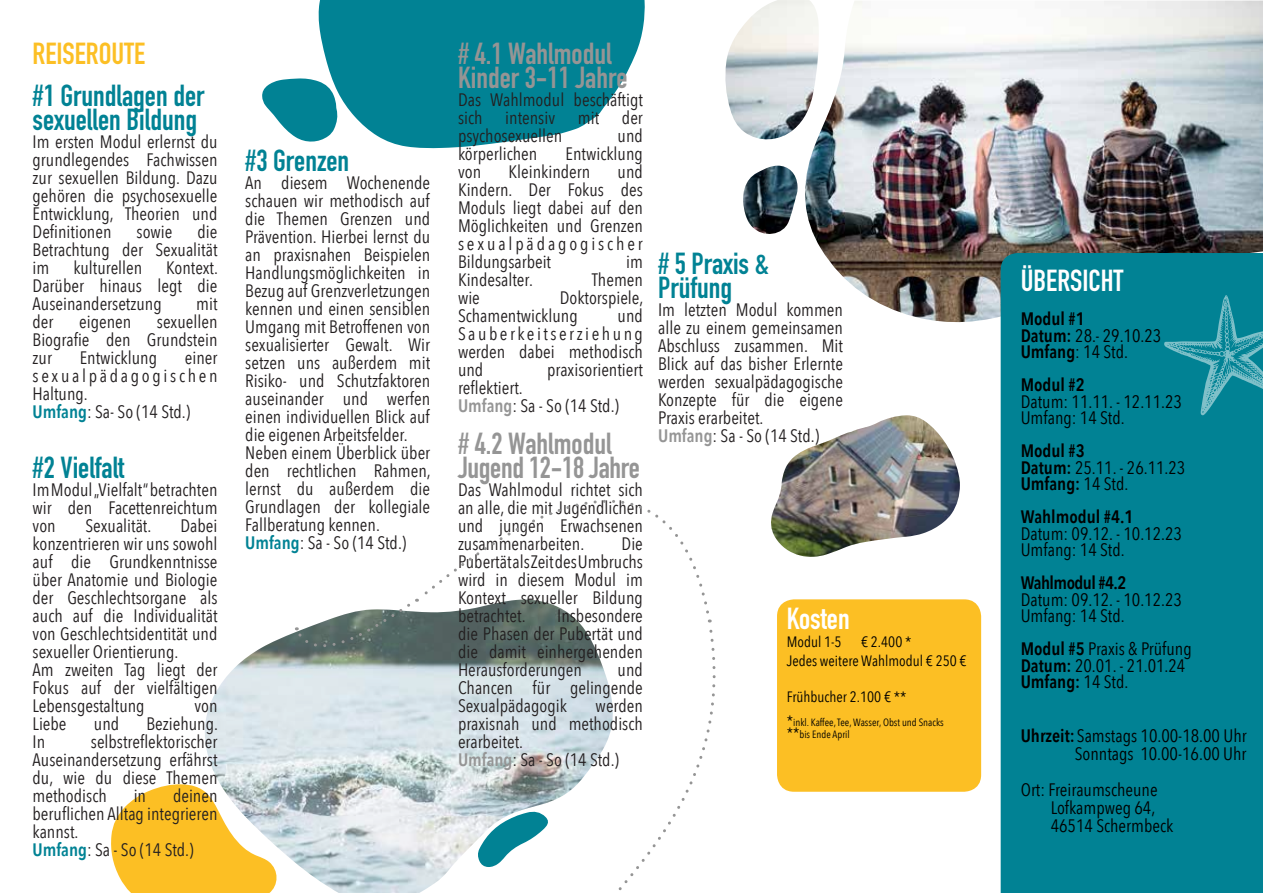
<style>
.page{position:relative;width:1263px;height:893px;background:#fff}
.page>*{position:absolute;margin:0;border:0;box-sizing:border-box;transform-origin:0 0}
.t1{font:700 30px/24px "DIN Condensed";color:#018294}
.t2{font:700 30px/24px "DIN Condensed";color:#959595}
.t3{font:700 30px "DIN Condensed";color:#fff}
.t4{font:700 30px "DIN Condensed";color:#fcbf24}
.t5{font:18px/18px "Avenir Next Condensed";color:#231f20;text-align:justify}
.t6{font:18px/16.5px "Avenir Next Condensed";color:#000}
.t7{font:600 18px/16.5px "Avenir Next Condensed";color:#000}
.t8{font:18px/18px "Avenir Next Condensed";letter-spacing:.15em;color:#231f20}
.t9{font:600 18px "Avenir Next Condensed";letter-spacing:-.03em;color:#000}
.t10{font:15px/18px "Avenir Next Condensed";color:#000}
.t11{font:10.5px/12px "Avenir Next Condensed";color:#000}
.s1{font-weight:600;color:#018294}
.s2{font-weight:600;color:#959595}
.s3{font-size:15px}
.s4{font-weight:400}
.s5{font-weight:600}
</style>
<div class="page">
<svg style="left:318px;top:0;width:327px;height:148px;background:#2493a2"></svg>
<svg style="left:262px;top:78px;width:76px;height:65px"></svg>
<img style="left:205px;top:616px;width:374px;height:277px">
<svg style="left:111px;top:784px;width:168px;height:109px"></svg>
<svg style="left:477px;top:811px;width:15px;height:56px"></svg>
<img style="left:805px;top:1px;width:458px;height:325px">
<img style="left:725px;top:0;width:94px;height:143px">
<img style="left:743px;top:166px;width:55px;height:68px">
<svg style="left:492px;top:622px;width:224px;height:271px"></svg>
<svg style="left:416px;top:500px;width:293px;height:116px"></svg>
<svg style="left:294px;top:599px;width:123px;height:67px"></svg>
<div style="left:1001px;top:253px;width:262px;height:640px;background:#018294"></div>
<svg style="left:1164px;top:295px;width:99px;height:120px;background:#198d9e"></svg>
<div style="left:777px;top:599px;width:204px;height:193px;background:#fcbf24;border-radius:17px"></div>
<img style="left:771px;top:415px;width:189px;height:142px">
<h1 class="t4" style="left:33px;top:33px;width:114px">REISEROUTE</h1>
<h1 class="t1" style="left:33px;top:83px;width:173px">#1 Grundlagen der sexuellen Bildung</h1>
<p class="t5" style="left:33px;top:132px;width:186px">Im ersten Modul erlernst du grundlegendes Fachwissen zur sexuellen Bildung. Dazu gehören die psychosexuelle Entwicklung, Theorien und Definitionen</p>
<p class="t5" style="left:33px;top:222px;width:186px;text-indent:165px">die Betrachtung der Sexualität im</p>
<p class="t5" style="left:137px;top:222px;width:37px">sowie</p>
<p class="t5" style="left:73px;top:258px;width:70px">kulturellen</p>
<p class="t5" style="left:33px;top:258px;width:187px;text-indent:134px">Kontext.<br>Darüber hinaus legt die Auseinandersetzung</p>
<p class="t5" style="left:196px;top:294px;width:23px">mit</p>
<p class="t5" style="left:33px;top:312px;width:186px;text-indent:124px">sexuellen Biografie den Grundstein zur</p>
<p class="t5" style="left:33px;top:312px;width:22px">der</p>
<p class="t5" style="left:79px;top:312px;width:54px">eigenen</p>
<p class="t5" style="left:80px;top:348px;width:79px">Entwicklung</p>
<p class="t8" style="left:33px;top:348px;width:186px;text-indent:152px">einer sexualpädagogischen<br>Haltung.<br><span class="s1">Umfang</span>: Sa- So (14 Std.)</p>
<h1 class="t1" style="left:33px;top:455px;width:93px">#2 Vielfalt</h1>
<p class="t5" style="left:33px;top:480px;width:186px">Im Modul „Vielfalt“ betrachten wir den Facettenreichtum von</p>
<p class="t5" style="left:33px;top:516px;width:186px;text-align:left;text-indent:148px">Dabei konzentrieren wir uns sowohl auf die Grundkenntnisse über Anatomie und Biologie der Geschlechtsorgane als auch auf die Individualität von Geschlechtsidentität und sexueller Orientierung.<br>Am zweiten Tag liegt der<br>Fokus auf der vielfältigen<br>Lebensgestaltung</p>
<p class="t5" style="left:85px;top:516px;width:67px">Sexualität.</p>
<p class="t5" style="left:194px;top:696px;width:25px">von</p>
<p class="t5" style="left:33px;top:714px;width:36px">Liebe</p>
<p class="t5" style="left:94px;top:714px;width:27px">und</p>
<p class="t5" style="left:146px;top:714px;width:73px">Beziehung.</p>
<p class="t5" style="left:33px;top:732px;width:14px">In</p>
<p class="t5" style="left:33px;top:732px;width:186px;text-indent:58px">selbstreflektorischer Auseinandersetzung erfährst du, wie du diese Themen methodisch</p>
<p class="t5" style="left:33px;top:786px;width:186px;text-align:left;text-indent:140px">deinen beruflichen Alltag integrieren kannst.<br><span class="s1">Umfang</span>: Sa - So (14 Std.)</p>
<p class="t5" style="left:134px;top:786px;width:14px">in</p>
<h1 class="t1" style="left:245px;top:148px;width:105px">#3 Grenzen</h1>
<p class="t5" style="left:245px;top:173px;width:187px;text-align:left">An diesem Wochenende schauen wir methodisch auf die Themen Grenzen und<br>Prävention. Hierbei lernst du an praxisnahen Beispielen<br>Handlungsmöglichkeiten in<br>Bezug auf Grenzverletzungen kennen und einen sensiblen<br>Umgang mit Betroffenen von sexualisierter Gewalt. Wir setzen uns außerdem mit<br>Risiko- und Schutzfaktoren auseinander und werfen einen individuellen Blick auf die eigenen Arbeitsfelder.<br>Neben einem Überblick über den rechtlichen Rahmen, lernst du außerdem die<br>Grundlagen der kollegiale<br>Fallberatung kennen.<br><span class="s1">Umfang</span>: Sa - So (14 Std.)</p>
<h1 class="t2" style="left:458px;top:41px;width:171px"># 4.1 Wahlmodul<br>Kinder 3-11 Jahre</h1>
<p class="t5" style="left:458px;top:90px;width:186px">Das Wahlmodul beschäftigt sich</p>
<p class="t5" style="left:505px;top:108px;width:51px">intensiv</p>
<p class="t5" style="left:578px;top:108px;width:23px">mit</p>
<p class="t5" style="left:622px;top:108px;width:22px">der</p>
<p class="t5" style="left:458px;top:126px;width:106px">psychosexuellen</p>
<p class="t5" style="left:618px;top:126px;width:27px">und</p>
<p class="t5" style="left:458px;top:144px;width:81px">körperlichen</p>
<p class="t5" style="left:566px;top:144px;width:79px">Entwicklung</p>
<p class="t5" style="left:458px;top:162px;width:25px">von</p>
<p class="t5" style="left:508px;top:162px;width:83px">Kleinkindern</p>
<p class="t5" style="left:458px;top:162px;width:186px;text-indent:160px">und Kindern. Der Fokus des Moduls liegt dabei auf den Möglichkeiten und Grenzen sexualpädagogischer Bildungsarbeit</p>
<p class="t5" style="left:626px;top:252px;width:18px">im</p>
<p class="t5" style="left:458px;top:270px;width:76px">Kindesalter.</p>
<p class="t5" style="left:592px;top:270px;width:52px">Themen</p>
<p class="t5" style="left:458px;top:288px;width:23px">wie</p>
<p class="t5" style="left:458px;top:288px;width:187px;text-indent:102px">Doktorspiele,<br>Schamentwicklung</p>
<p class="t5" style="left:458px;top:306px;width:187px;text-indent:160px">und Sauberkeitserziehung werden dabei methodisch und</p>
<p class="t5" style="left:547px;top:360px;width:97px">praxisorientiert</p>
<p class="t5" style="left:458px;top:378px;width:163px">reflektiert.<br><span class="s2">Umfang</span>: Sa - So (14 Std.)</p>
<h1 class="t2" style="left:458px;top:431px;width:183px"># 4.2 Wahlmodul<br>Jugend 12-18 Jahre</h1>
<p class="t5" style="left:458px;top:480px;width:186px">Das Wahlmodul richtet sich an alle, die mit Jugendlichen und jungen Erwachsenen zusammenarbeiten.</p>
<p class="t5" style="left:458px;top:534px;width:186px;text-indent:164px">Die Pubertät als Zeit des Umbruchs wird in diesem Modul im Kontext sexueller Bildung betrachtet.</p>
<p class="t5" style="left:458px;top:606px;width:186px;text-indent:99px">Insbesondere die Phasen der Pubertät und die damit einhergehenden Herausforderungen</p>
<p class="t5" style="left:458px;top:660px;width:186px;text-indent:160px">und Chancen für gelingende Sexualpädagogik</p>
<p class="t5" style="left:458px;top:696px;width:186px;text-align:left;text-indent:138px">werden praxisnah und methodisch erarbeitet.<br><span class="s2">Umfang</span>: Sa - So (14 Std.)</p>
<h1 class="t1" style="left:658px;top:252px;width:113px"># 5 Praxis &amp;<br>Prüfung</h1>
<p class="t5" style="left:658px;top:300px;width:186px;text-align:left">Im letzten Modul kommen alle zu einem gemeinsamen<br>Abschluss zusammen. Mit<br>Blick auf das bisher Erlernte werden sexualpädagogische<br>Konzepte für die eigene<br>Praxis erarbeitet.<br><span class="s2">Umfang</span>: Sa - So (14 Std.)</p>
<h1 class="t3" style="left:787px;top:599px;width:64px">Kosten</h1>
<p class="t10" style="left:787px;top:632px;width:56px">Modul 1-5</p>
<p class="t10" style="left:787px;top:632px;width:181px;text-indent:74px">€ 2.400 *<br>Jedes weitere Wahlmodul € 250 €</p>
<p class="t10" style="left:787px;top:686px;width:121px">Frühbucher 2.100 € **</p>
<p class="t11" style="left:787px;top:715px;width:158px"><span class="s3">*</span>inkl. Kaffee, Tee, Wasser, Obst und Snacks <span class="s3">**</span>bis Ende April</p>
<h1 class="t3" style="left:1021px;top:260px;width:104px">ÜBERSICHT</h1>
<p class="t7" style="left:1021px;top:310px;width:142px">Modul #1<br>Datum: <span class="s4">28.- 29.10.23<br></span>Umfang<span class="s4">: 14 Std.</span></p>
<p class="t7" style="left:1021px;top:376px;width:66px">Modul #2</p>
<p class="t6" style="left:1021px;top:392px;width:163px">Datum: 11.11. - 12.11.23<br>Umfang: 14 Std.</p>
<p class="t6" style="left:1021px;top:442px;width:166px"><span class="s5">Modul #3<br>Datum:</span> 25.11. - 26.11.23<br><span class="s5">Umfang:</span> 14 Std.</p>
<p class="t7" style="left:1021px;top:508px;width:114px">Wahlmodul #4.1</p>
<p class="t6" style="left:1021px;top:524px;width:163px">Datum: 09.12. - 10.12.23<br>Umfang: 14 Std.</p>
<p class="t9" style="left:1021px;top:567px;width:107px">Wahlmodul #4.2</p>
<p class="t6" style="left:1021px;top:590px;width:163px">Datum: 09.12. - 10.12.23<br>Umfang: 14 Std.</p>
<p class="t6" style="left:1021px;top:640px;width:173px"><span class="s5">Modul #5</span> Praxis &amp; Prüfung<br><span class="s5">Datum:</span> 20.01. - 21.01.24<br><span class="s5">Umfang:</span> 14 Std.</p>
<p class="t6" style="left:1021px;top:726px;width:227px;line-height:18px;text-align:right"><span class="s5">Uhrzeit:</span> Samstags 10.00-18.00 Uhr<br>Sonntags 10.00-16.00 Uhr</p>
<p class="t6" style="left:1051px;top:780px;width:124px;line-height:18px;text-indent:-30px">Ort: Freiraumscheune<br>Lofkampweg 64,<br>46514 Schermbeck</p>
</div>
